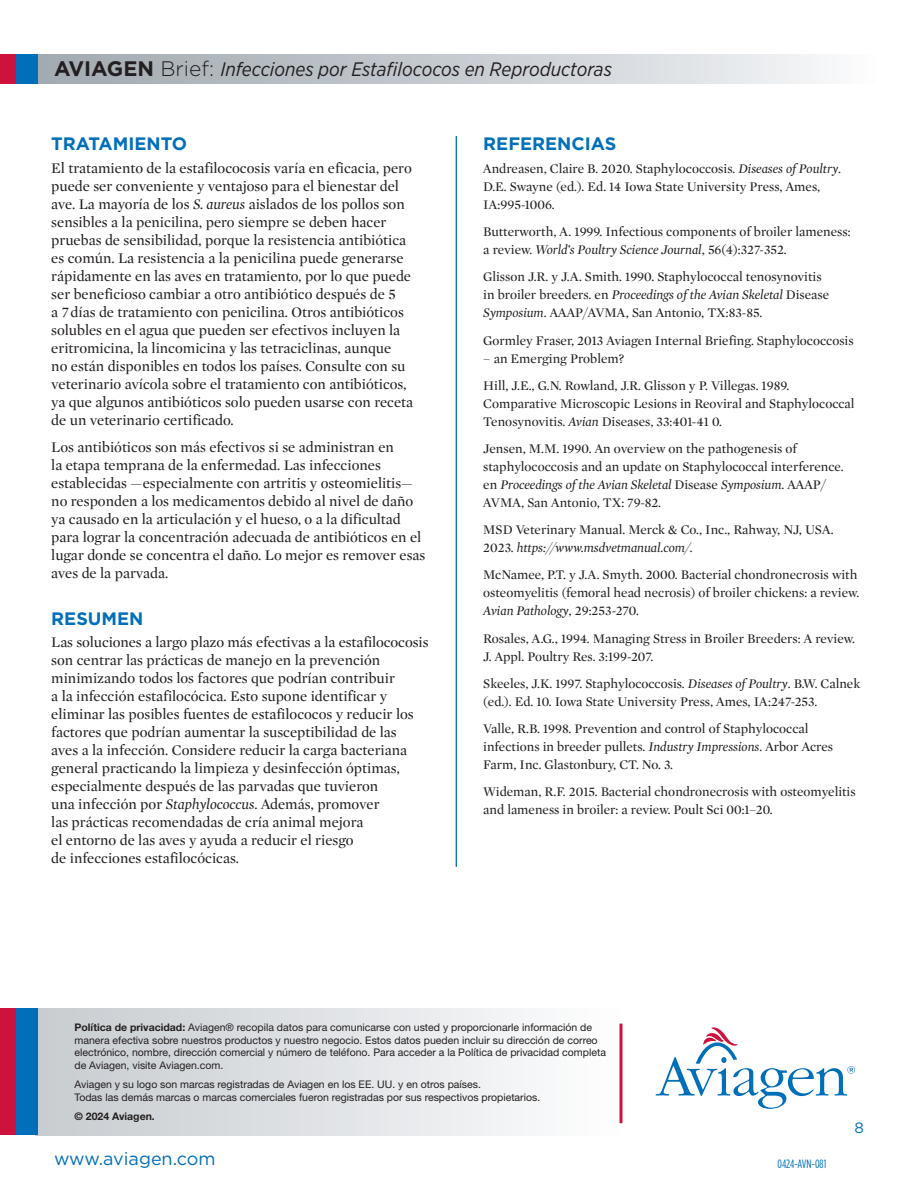
<style>
.page{position:relative;width:918px;height:1188px;background:#fff}
.page>*{position:absolute;margin:0;border:0;box-sizing:border-box;transform-origin:0 0}
.t1{font:italic 19.5px "Gotham Narrow";color:#231f20}
.t2{font:700 18px "Gotham";color:#006fba}
.URL{font:18px "Gotham";color:#006fba}
.Body{font:15px/18px "Mercury Display Roman";color:#231f20}
.t3{font:15px "Gotham";color:#006fba}
.Body-2{font:13.5px/18px "Mercury Display Roman";color:#231f20}
.Doc_ID_Number{font:12px "Gotham Condensed";color:#006fba}
.Privacy_Policy{font:10.5px/12.6px "Helvetica Neue LT Pro";color:#231f20}
.Privacy_Policy-2{font:700 10.5px "Helvetica Neue LT Pro";color:#231f20}
.s1{font-family:"Gotham";font-weight:700;font-style:normal;font-size:21px}
.s2{font-family:"Gotham";font-weight:300;font-style:normal;font-size:21px}
.s3{font-family:"Mercury Display";font-style:italic}
.s4{font-weight:700}
</style>
<div class="page">
<div style="left:37px;top:54px;width:839px;height:30px;background:linear-gradient(to right,#9da6ad,#f6f7f9)"></div>
<div style="left:0;top:54px;width:16px;height:30px;background:#cd123d"></div>
<div style="left:16px;top:54px;width:22px;height:30px;background:#006fba"></div>
<hr style="left:456px;top:136px;width:1px;height:731px;background:#006fba">
<div style="left:35px;top:1009px;width:586px;height:126px;background:linear-gradient(to right,#c6ccd0,#fdfcfd)"></div>
<hr style="left:620px;top:1024px;width:2px;height:99px;background:#cd123d">
<svg style="left:656px;top:1027px;width:199px;height:82px"></svg>
<div style="left:0;top:1009px;width:16px;height:126px;background:#cd123d"></div>
<div style="left:16px;top:1009px;width:22px;height:126px;background:#006fba"></div>
<h1 class="t1" style="left:54px;top:57px;width:559px"><span class="s1">AVIAGEN</span> <span class="s2">Brief:</span> Infecciones por Estafilococos en Reproductoras</h1>
<h2 class="t2" style="left:51px;top:132px;width:137px">TRATAMIENTO</h2>
<p class="Body" style="left:51px;top:159px;width:363px">El tratamiento de la estafilococosis varía en eficacia, pero puede ser conveniente y ventajoso para el bienestar del ave. La mayoría de los <span class="s3">S. aureus</span> aislados de los pollos son sensibles a la penicilina, pero siempre se deben hacer pruebas de sensibilidad, porque la resistencia antibiótica es común. La resistencia a la penicilina puede generarse rápidamente en las aves en tratamiento, por lo que puede ser beneficioso cambiar a otro antibiótico después de 5<br>a 7 días de tratamiento con penicilina. Otros antibióticos solubles en el agua que pueden ser efectivos incluyen la eritromicina, la lincomicina y las tetraciclinas, aunque<br>no están disponibles en todos los países. Consulte con su veterinario avícola sobre el tratamiento con antibióticos, ya que algunos antibióticos solo pueden usarse con receta de un veterinario certificado.</p>
<p class="Body" style="left:51px;top:439px;width:376px">Los antibióticos son más efectivos si se administran en<br>la etapa temprana de la enfermedad. Las infecciones establecidas —especialmente con artritis y osteomielitis— no responden a los medicamentos debido al nivel de daño ya causado en la articulación y el hueso, o a la dificultad para lograr la concentración adecuada de antibióticos en el lugar donde se concentra el daño. Lo mejor es remover esas aves de la parvada.</p>
<h2 class="t2" style="left:51px;top:606px;width:94px">RESUMEN</h2>
<p class="Body" style="left:51px;top:634px;width:379px">Las soluciones a largo plazo más efectivas a la estafilococosis son centrar las prácticas de manejo en la prevención minimizando todos los factores que podrían contribuir<br>a la infección estafilocócica. Esto supone identificar y eliminar las posibles fuentes de estafilococos y reducir los factores que podrían aumentar la susceptibilidad de las<br>aves a la infección. Considere reducir la carga bacteriana general practicando la limpieza y desinfección óptimas, especialmente después de las parvadas que tuvieron<br>una infección por <span class="s3">Staphylococcus</span>. Además, promover<br>las prácticas recomendadas de cría animal mejora<br>el entorno de las aves y ayuda a reducir el riesgo<br>de infecciones estafilocócicas.</p>
<h2 class="t2" style="left:483px;top:132px;width:135px">REFERENCIAS</h2>
<p class="Body-2" style="left:483px;top:160px;width:359px">Andreasen, Claire B. 2020. Staphylococcosis. <span class="s3">Diseases of Poultry</span>.<br>D.E. Swayne (ed.). Ed. 14 Iowa State University Press, Ames,<br>IA:995-1006.</p>
<p class="Body-2" style="left:483px;top:223px;width:369px">Butterworth, A. 1999. Infectious components of broiler lameness: a review. <span class="s3">World’s Poultry Science Journal</span>, 56(4):327-352.</p>
<p class="Body-2" style="left:483px;top:268px;width:347px">Glisson J.R. y J.A. Smith. 1990. Staphylococcal tenosynovitis in broiler breeders. en <span class="s3">Proceedings of the Avian Skeletal</span> Disease<br><span class="s3">Symposium</span>. AAAP/AVMA, San Antonio, TX:83-85.</p>
<p class="Body-2" style="left:483px;top:331px;width:372px">Gormley Fraser, 2013 Aviagen Internal Briefing. Staphylococcosis</p>
<p class="Body-2" style="left:483px;top:349px;width:142px">– an Emerging Problem?</p>
<p class="Body-2" style="left:483px;top:377px;width:373px">Hill, J.E., G.N. Rowland, J.R. Glisson y P. Villegas. 1989.<br>Comparative Microscopic Lesions in Reoviral and Staphylococcal<br>Tenosynovitis. <span class="s3">Avian</span> Diseases, 33:401-41 0.</p>
<p class="Body-2" style="left:483px;top:440px;width:362px">Jensen, M.M. 1990. An overview on the pathogenesis of staphylococcosis and an update on Staphylococcal interference. en <span class="s3">Proceedings of the Avian Skeletal</span> Disease <span class="s3">Symposium</span>. AAAP/ AVMA, San Antonio, TX: 79-82.</p>
<p class="Body-2" style="left:483px;top:521px;width:352px">MSD Veterinary Manual. Merck &amp; Co., Inc., Rahway, NJ, USA.<br>2023. <span class="s3">https://www.msdvetmanual.com/.</span></p>
<p class="Body-2" style="left:483px;top:566px;width:378px">McNamee, P.T. y J.A. Smyth. 2000. Bacterial chondronecrosis with osteomyelitis (femoral head necrosis) of broiler chickens: a review.<br><span class="s3">Avian Pathology</span>, 29:253-270.</p>
<p class="Body-2" style="left:483px;top:629px;width:373px">Rosales, A.G., 1994. Managing Stress in Broiler Breeders: A review.<br>J. Appl. Poultry Res. 3:199-207.</p>
<p class="Body-2" style="left:483px;top:674px;width:379px">Skeeles, J.K. 1997. Staphylococcosis. <span class="s3">Diseases of Poultry</span>. B.W. Calnek (ed.). Ed. 10. Iowa State University Press, Ames, IA:247-253.</p>
<p class="Body-2" style="left:483px;top:720px;width:351px">Valle, R.B. 1998. Prevention and control of Staphylococcal infections in breeder pullets. <span class="s3">Industry Impressions</span>. Arbor Acres<br>Farm, Inc. Glastonbury, CT. No. 3.</p>
<p class="Body-2" style="left:483px;top:783px;width:374px">Wideman, R.F. 2015. Bacterial chondronecrosis with osteomyelitis and lameness in broiler: a review. Poult Sci 00:1–20.</p>
<p class="Privacy_Policy" style="left:75px;top:1021px;width:533px"><span class="s4">Política de privacidad:</span> Aviagen® recopila datos para comunicarse con usted y proporcionarle información de manera efectiva sobre nuestros productos y nuestro negocio. Estos datos pueden incluir su dirección de correo electrónico, nombre, dirección comercial y número de teléfono. Para acceder a la Política de privacidad completa de Aviagen, visite Aviagen.com.</p>
<p class="Privacy_Policy" style="left:75px;top:1078px;width:467px">Aviagen y su logo son marcas registradas de Aviagen en los EE. UU. y en otros países.<br>Todas las demás marcas o marcas comerciales fueron registradas por sus respectivos propietarios.</p>
<p class="Privacy_Policy-2" style="left:75px;top:1110px;width:82px">© 2024 Aviagen.</p>
<p class="URL" style="left:54px;top:1147px;width:163px">www.aviagen.com</p>
<p class="Doc_ID_Number" style="left:778px;top:1157px;width:50px">0424-AVN-081</p>
<p class="t3" style="left:855px;top:1119px;width:11px">8</p>
</div>
